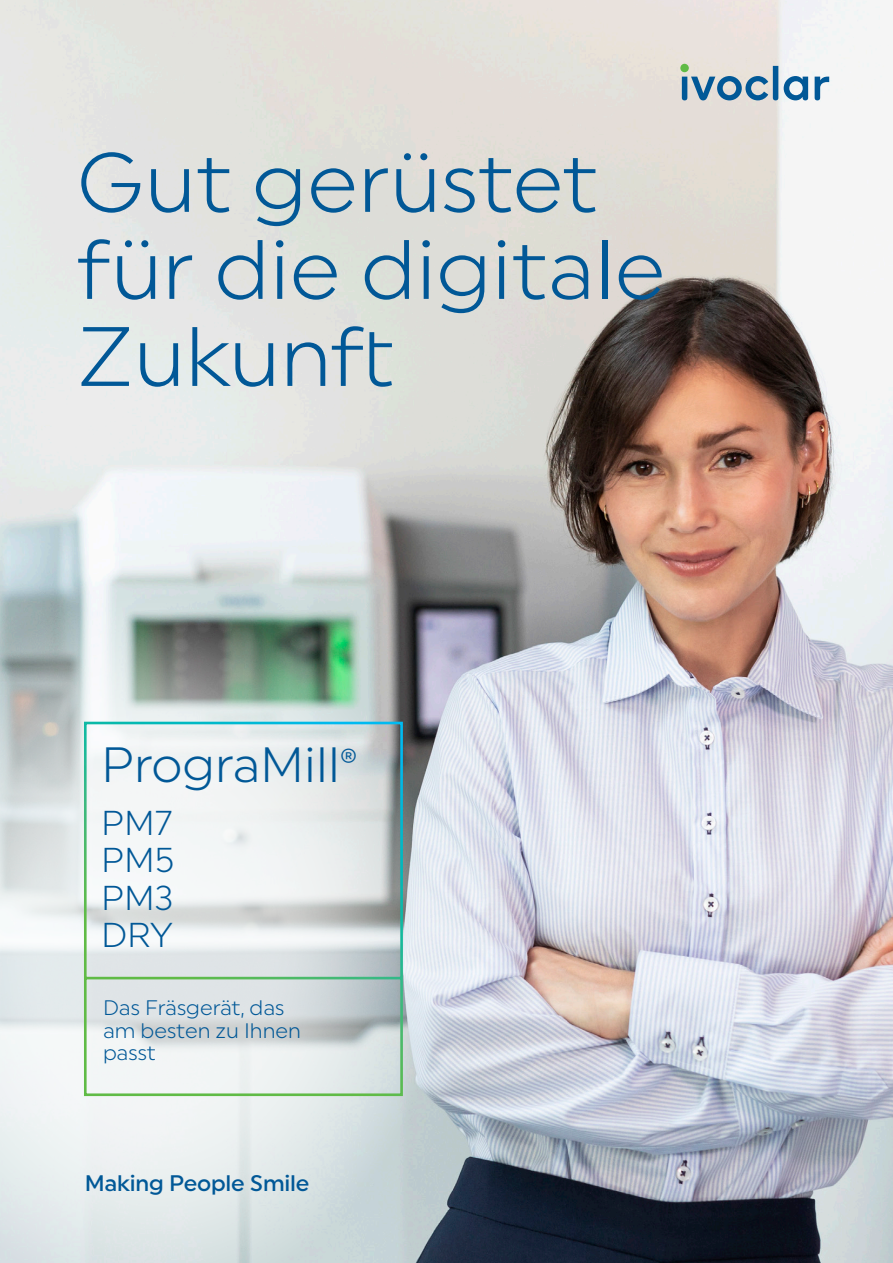
<style>
.page{position:relative;width:893px;height:1263px;background:#fff}
.page>*{position:absolute;margin:0;border:0;box-sizing:border-box;transform-origin:0 0}
.t1{font:84px/87px "Uniform Pro Ivoclar Lgt";color:#015897}
.t2{font:49.5px "Uniform Pro Ivoclar Lgt";color:#015897}
.t3{font:34.5px/37.5px "Uniform Pro Ivoclar Lgt";color:#015897;text-align:justify}
.t4{font:500 22.5px "Uniform Pro Ivoclar";letter-spacing:-.01em;color:#015897}
.t5{font:21px/22.5px "Uniform Pro Ivoclar Lgt";color:#015897}
</style>
<div class="page">
<img style="left:0;top:0;width:893px;height:1263px">
<svg style="left:680px;top:64px;width:9px;height:8px"></svg>
<svg style="left:682px;top:66px;width:147px;height:34px"></svg>
<svg style="left:0;top:593px;width:442px;height:670px;background:#c6d0cf"></svg>
<svg style="left:83px;top:720px;width:321px;height:377px"></svg>
<h1 class="t1" style="left:77px;top:138px;width:591px">Gut gerüstet für die digitale<br>Zukunft</h1>
<h2 class="t2" style="left:101px;top:736px;width:258px">PrograMill<sup>®</sup></h2>
<h3 class="t3" style="left:101px;top:803px;width:75px">PM7<br>PM5<br>PM3<br>DRY</h3>
<p class="t5" style="left:103px;top:996px;width:199px">Das Fräsgerät, das am besten zu Ihnen passt</p>
<p class="t4" style="left:85px;top:1170px;width:226px">Making People Smile</p>
</div>
